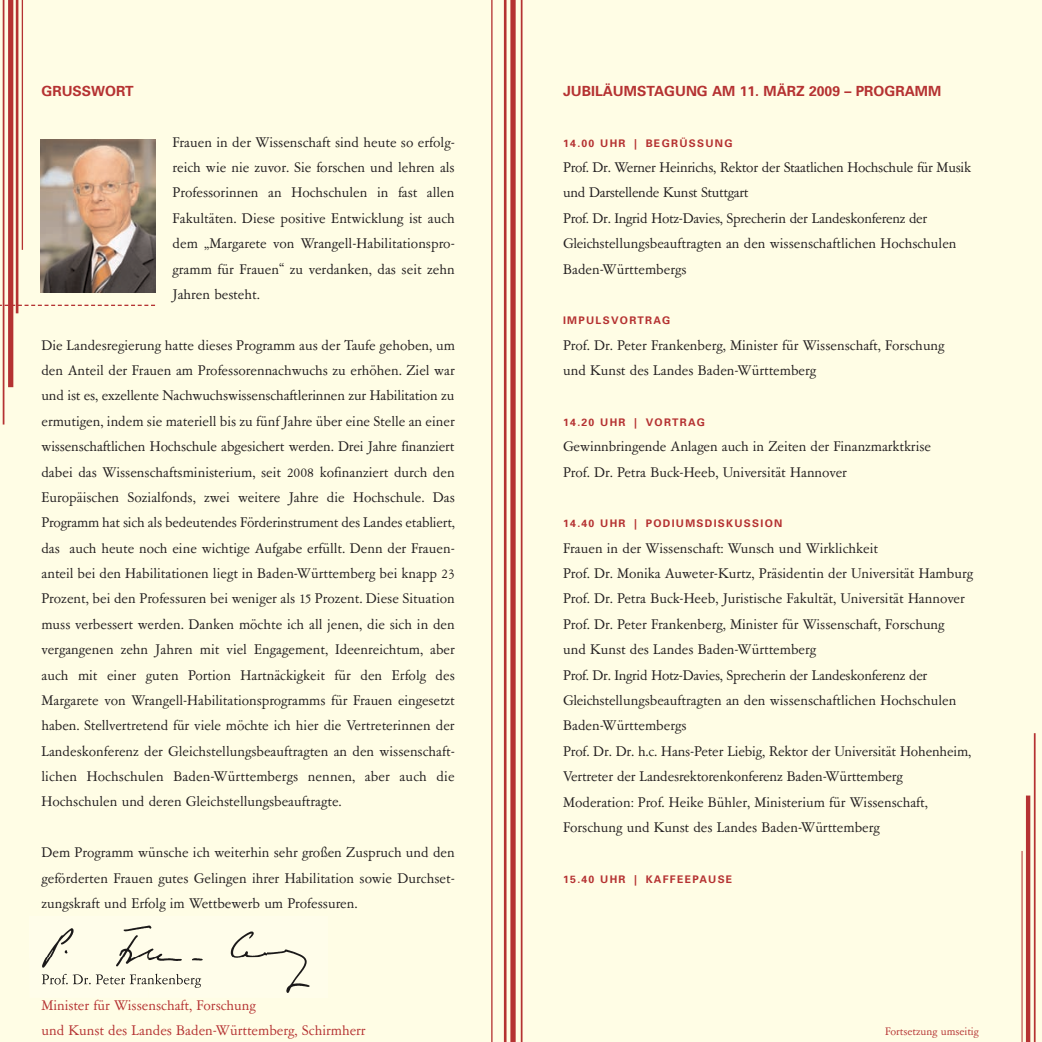
<style>
.page{position:relative;width:1042px;height:1042px;background:#fffde5}
.page>*{position:absolute;margin:0;border:0;box-sizing:border-box;transform-origin:0 0}
.t1{font:15.75px/25.4px "Garamont Amst SB";color:#231f20}
.t2{font:15.75px/25.4px "Garamont Amst SB";color:#b53232}
.t3{font:700 14px "Univers";color:#b53232}
.t4{font:12.25px "Garamont Amst SB";color:#b53232}
.t5{font:700 10.5px "Univers";letter-spacing:.12em;color:#b53232}
</style>
<div class="page">
<svg style="left:0;top:305px;width:155px;height:1px"></svg>
<img style="left:40px;top:140px;width:115px;height:153px">
<hr style="left:521px;top:0;width:1px;height:1042px;background:#b53232">
<hr style="left:504px;top:0;width:2px;height:1042px;background:#b53232">
<hr style="left:491px;top:0;width:1px;height:1042px;background:#b53232">
<div style="left:510px;top:0;width:6px;height:1042px;background:#b53232"></div>
<hr style="left:3px;top:0;width:1px;height:424px;background:#b53232">
<hr style="left:16px;top:0;width:2px;height:313px;background:#b53232">
<hr style="left:22px;top:0;width:1px;height:250px;background:#b53232">
<div style="left:8px;top:0;width:5px;height:387px;background:#b53232"></div>
<hr style="left:1034px;top:733px;width:1px;height:309px;background:#b53232">
<hr style="left:1021px;top:851px;width:1px;height:191px;background:#b53232">
<hr style="left:1026px;top:795px;width:4px;height:247px;background:#b53232">
<img style="left:41px;top:925px;width:269px;height:68px">
<svg style="left:42px;top:974px;width:12px;height:10px"></svg>
<img style="left:54px;top:974px;width:49px;height:10px">
<img style="left:103px;top:974px;width:33px;height:10px">
<img style="left:137px;top:973px;width:64px;height:15px">
<p class="t3" style="left:41px;top:86px;width:94px">GRUSSWORT</p>
<p class="t1" style="left:173px;top:128px;width:284px;text-align:justify">Frauen in der Wissenschaft sind heute so erfolg&shy;reich wie nie zuvor. Sie forschen und lehren als Professorinnen an Hochschulen in fast allen Fakultäten. Diese positive Entwicklung ist auch dem „Margarete von Wrangell-Habilitationspro&shy;gramm für Frauen“ zu verdanken, das seit zehn Jahren besteht.</p>
<p class="t1" style="left:41px;top:331px;width:415px;text-align:justify">Die Landesregierung hatte dieses Programm aus der Taufe gehoben, um den Anteil der Frauen am Professorennachwuchs zu erhöhen. Ziel war und ist es, exzellente Nachwuchswissenschaftlerinnen zur Habilitation zu ermutigen, indem sie materiell bis zu fünf Jahre über eine Stelle an einer wissenschaftlichen Hochschule abgesichert werden. Drei Jahre finanziert dabei das Wissenschaftsministerium, seit 2008 kofinanziert durch den Europäischen Sozialfonds, zwei weitere Jahre die Hochschule. Das Programm hat sich als bedeutendes Förderinstrument des Landes etabliert, das auch heute noch eine wichtige Aufgabe erfüllt. Denn der Frauen&shy;anteil bei den Habilitationen liegt in Baden-Württemberg bei knapp 23<br>Prozent, bei den Professuren bei weniger als 15 Prozent. Diese Situation muss verbessert werden. Danken möchte ich all jenen, die sich in den vergangenen zehn Jahren mit viel Engagement, Ideenreichtum, aber auch mit einer guten Portion Hartnäckigkeit für den Erfolg des Margarete von Wrangell-Habilitationsprogramms für Frauen eingesetzt haben. Stellvertretend für viele möchte ich hier die Vertreterinnen der Landeskonferenz der Gleichstellungsbeauftragten an den wissenschaft&shy;lichen Hochschulen Baden-Württembergs nennen, aber auch die Hochschulen und deren Gleichstellungsbeauftragte.</p>
<p class="t1" style="left:41px;top:839px;width:415px;text-align:justify">Dem Programm wünsche ich weiterhin sehr großen Zuspruch und den geförderten Frauen gutes Gelingen ihrer Habilitation sowie Durchset&shy;zungskraft und Erfolg im Wettbewerb um Professuren.</p>
<p class="t2" style="left:41px;top:991px;width:326px">Minister für Wissenschaft, Forschung<br>und Kunst des Landes Baden-Württemberg, Schirmherr</p>
<p class="t3" style="left:563px;top:86px;width:380px">JUBILÄUMSTAGUNG AM 11. MÄRZ 2009 – PROGRAMM</p>
<p class="t5" style="left:563px;top:139px;width:171px">14.00 UHR | BEGRÜSSUNG</p>
<p class="t1" style="left:563px;top:154px;width:409px">Prof. Dr. Werner Heinrichs, Rektor der Staatlichen Hochschule für Musik und Darstellende Kunst Stuttgart<br>Prof. Dr. Ingrid Hotz-Davies, Sprecherin der Landeskonferenz der Gleichstellungsbeauftragten an den wissenschaftlichen Hochschulen Baden-Württembergs</p>
<p class="t5" style="left:563px;top:317px;width:109px">IMPULSVORTRAG</p>
<p class="t1" style="left:563px;top:331px;width:383px">Prof. Dr. Peter Frankenberg, Minister für Wissenschaft, Forschung und Kunst des Landes Baden-Württemberg</p>
<p class="t5" style="left:563px;top:418px;width:143px">14.20 UHR | VORTRAG</p>
<p class="t1" style="left:563px;top:433px;width:369px">Gewinnbringende Anlagen auch in Zeiten der Finanzmarktkrise<br>Prof. Dr. Petra Buck-Heeb, Universität Hannover</p>
<p class="t5" style="left:563px;top:520px;width:221px">14.40 UHR | PODIUMSDISKUSSION</p>
<p class="t1" style="left:563px;top:534px;width:411px">Frauen in der Wissenschaft: Wunsch und Wirklichkeit<br>Prof. Dr. Monika Auweter-Kurtz, Präsidentin der Universität Hamburg Prof. Dr. Petra Buck-Heeb, Juristische Fakultät, Universität Hannover Prof. Dr. Peter Frankenberg, Minister für Wissenschaft, Forschung<br>und Kunst des Landes Baden-Württemberg<br>Prof. Dr. Ingrid Hotz-Davies, Sprecherin der Landeskonferenz der Gleichstellungsbeauftragten an den wissenschaftlichen Hochschulen Baden-Württembergs<br>Prof. Dr. Dr. h.c. Hans-Peter Liebig, Rektor der Universität Hohenheim, Vertreter der Landesrektorenkonferenz Baden-Württemberg Moderation: Prof. Heike Bühler, Ministerium für Wissenschaft, Forschung und Kunst des Landes Baden-Württemberg</p>
<p class="t5" style="left:563px;top:875px;width:171px">15.40 UHR | KAFFEEPAUSE</p>
<p class="t4" style="left:885px;top:1023px;width:95px">Fortsetzung umseitig</p>
</div>
